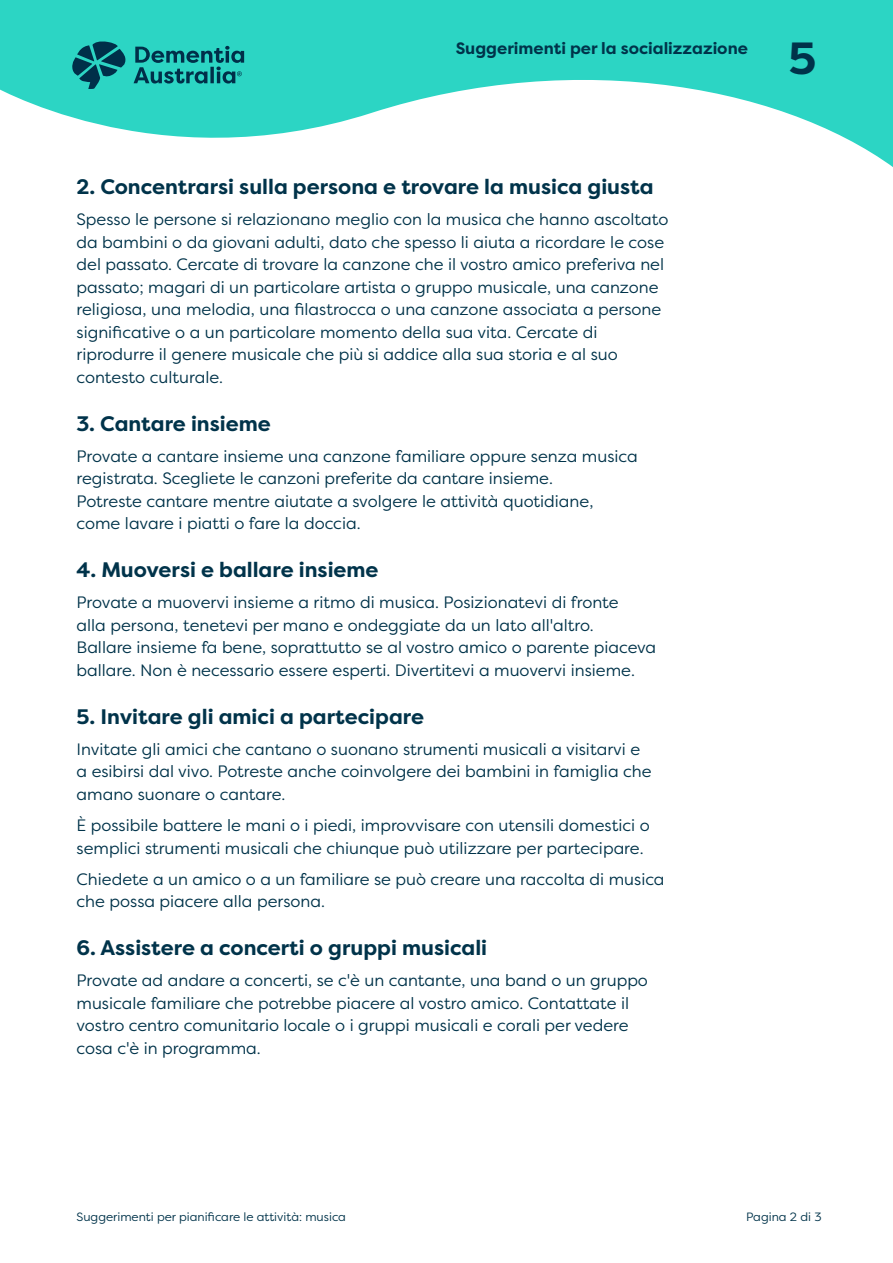
<style>
.page{position:relative;width:893px;height:1263px;background:#fff}
.page>*{position:absolute;margin:0;border:0;box-sizing:border-box;transform-origin:0 0}
.t1{font:700 45px "Filson Pro";color:#00334a}
.t2{font:700 21px "Filson Pro";color:#00334a}
.t3{font:16.5px/22.5px "Filson Pro";color:#00334a}
.t4{font:700 16.5px "Filson Pro";color:#00334a}
.t5{font:12px "Filson Pro";color:#00334a}
</style>
<div class="page">
<svg style="left:0;top:0;width:893px;height:167px;fill:#2cd5c4"></svg>
<svg style="left:72px;top:41px;width:172px;height:48px;background:#1d9d9a"></svg>
<p class="t4" style="left:456px;top:38px;width:294px">Suggerimenti per la socializzazione</p>
<h1 class="t1" style="left:789px;top:30px;width:29px">5</h1>
<p class="t2" style="left:77px;top:174px;width:579px">2. Concentrarsi sulla persona e trovare la musica giusta</p>
<p class="t3" style="left:77px;top:208px;width:593px">Spesso le persone si relazionano meglio con la musica che hanno ascoltato da bambini o da giovani adulti, dato che spesso li aiuta a ricordare le cose del passato. Cercate di trovare la canzone che il vostro amico preferiva nel passato; magari di un particolare artista o gruppo musicale, una canzone religiosa, una melodia, una filastrocca o una canzone associata a persone significative o a un particolare momento della sua vita. Cercate di riprodurre il genere musicale che più si addice alla sua storia e al suo contesto culturale.</p>
<p class="t2" style="left:77px;top:410px;width:196px">3. Cantare insieme</p>
<p class="t3" style="left:77px;top:444px;width:563px">Provate a cantare insieme una canzone familiare oppure senza musica registrata. Scegliete le canzoni preferite da cantare insieme.<br>Potreste cantare mentre aiutate a svolgere le attività quotidiane, come lavare i piatti o fare la doccia.</p>
<p class="t2" style="left:77px;top:557px;width:304px">4. Muoversi e ballare insieme</p>
<p class="t3" style="left:77px;top:591px;width:581px">Provate a muovervi insieme a ritmo di musica. Posizionatevi di fronte<br>alla persona, tenetevi per mano e ondeggiate da un lato all'altro.<br>Ballare insieme fa bene, soprattutto se al vostro amico o parente piaceva ballare. Non è necessario essere esperti. Divertitevi a muovervi insieme.</p>
<p class="t2" style="left:77px;top:703px;width:349px">5. Invitare gli amici a partecipare</p>
<p class="t3" style="left:77px;top:737px;width:577px">Invitate gli amici che cantano o suonano strumenti musicali a visitarvi e a esibirsi dal vivo. Potreste anche coinvolgere dei bambini in famiglia che amano suonare o cantare.</p>
<p class="t3" style="left:77px;top:813px;width:575px">È possibile battere le mani o i piedi, improvvisare con utensili domestici o semplici strumenti musicali che chiunque può utilizzare per partecipare.</p>
<p class="t3" style="left:77px;top:867px;width:590px">Chiedete a un amico o a un familiare se può creare una raccolta di musica che possa piacere alla persona.</p>
<p class="t2" style="left:77px;top:934px;width:412px">6. Assistere a concerti o gruppi musicali</p>
<p class="t3" style="left:77px;top:968px;width:573px">Provate ad andare a concerti, se c'è un cantante, una band o un gruppo musicale familiare che potrebbe piacere al vostro amico. Contattate il vostro centro comunitario locale o i gruppi musicali e corali per vedere cosa c'è in programma.</p>
<p class="t5" style="left:77px;top:1209px;width:271px">Suggerimenti per pianificare le attività: musica</p>
<p class="t5" style="left:746px;top:1209px;width:77px">Pagina 2 di 3</p>
</div>
